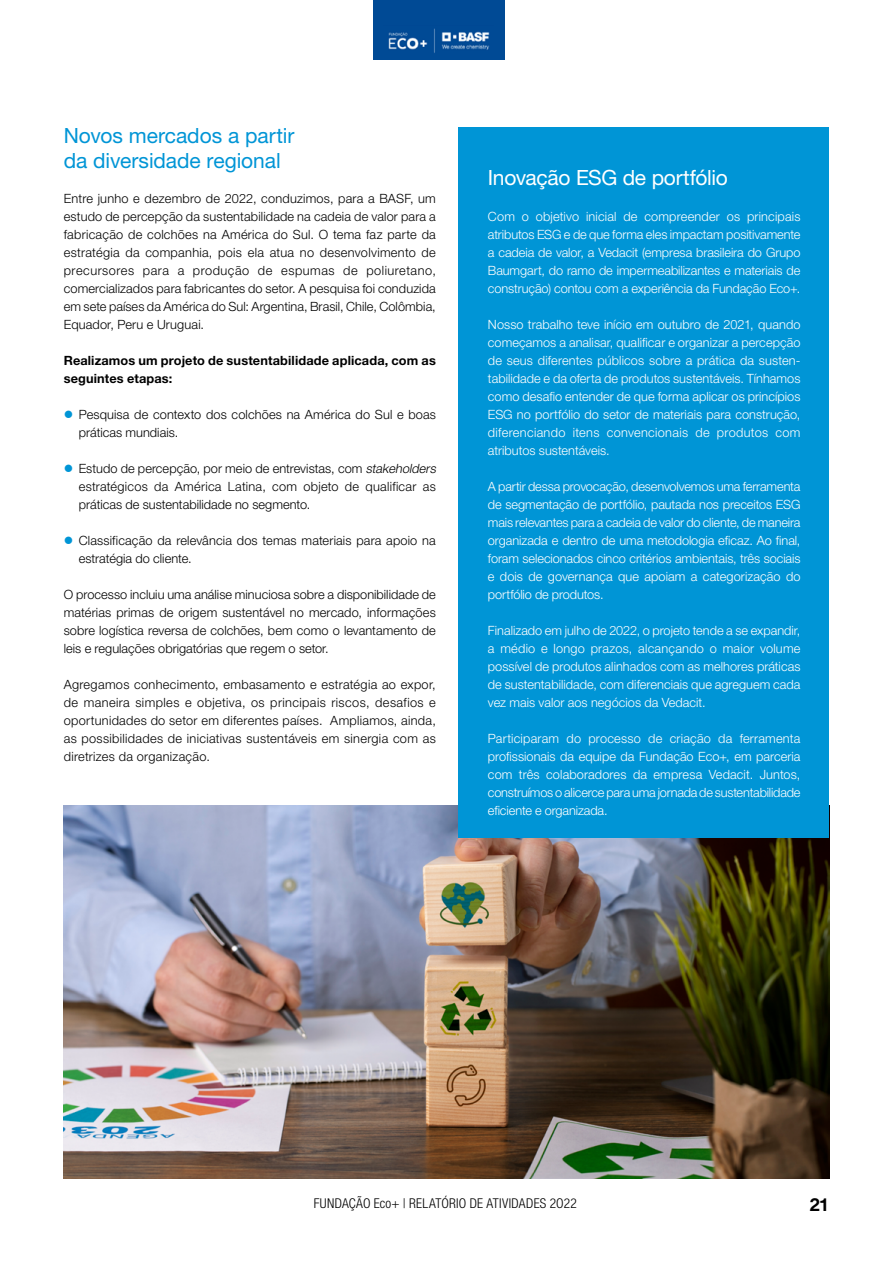
<style>
.page{position:relative;width:893px;height:1263px;background:#fff}
.page>*{position:absolute;margin:0;border:0;box-sizing:border-box;transform-origin:0 0}
.t1{font:21px/25.5px "Helvetica Finanz Std";letter-spacing:-.005em;color:#0095d6}
.t2{font:21px "Helvetica Finanz Std";letter-spacing:-.015em;color:#fff}
.t3{font:700 18px "Helvetica Finanz Std";color:#000}
.t4{font:300 condensed 13.5px "Helvetica Finanz Std";letter-spacing:.02em;color:#000}
.t5{font:300 12.75px/18px "Helvetica Finanz Std";letter-spacing:-.005em;color:#fff;text-align:justify}
.t6{font:300 12.75px/18px "Helvetica Finanz Std";letter-spacing:.01em;color:#000;text-align:justify}
.t7{font:700 12.75px/18px "Helvetica Finanz Std";letter-spacing:.01em;color:#000}
.s1{color:#0095d6}
.s2{font-style:italic}
</style>
<div class="page">
<img style="left:64px;top:805px;width:765px;height:373px">
<div style="left:459px;top:128px;width:370px;height:710px;background:#0095d6"></div>
<div style="left:373px;top:0;width:131px;height:60px;background:#004a95"></div>
<img style="left:388px;top:28px;width:102px;height:25px">
<h1 class="t1" style="left:64px;top:122px;width:232px">Novos mercados a partir da diversidade regional</h1>
<p class="t6" style="left:64px;top:189px;width:374px">Entre junho e dezembro de 2022, conduzimos, para a BASF, um estudo de percepção da sustentabilidade na cadeia de valor para a fabricação de colchões na América do Sul. O tema faz parte da estratégia da companhia, pois ela atua no desenvolvimento de precursores para a produção de espumas de poliuretano, comercializados para fabricantes do setor. A pesquisa foi conduzida em sete países da América do Sul: Argentina, Brasil, Chile, Colômbia, Equador, Peru e Uruguai.</p>
<p class="t7" style="left:64px;top:351px;width:374px">Realizamos um projeto de sustentabilidade aplicada, com as seguintes etapas:</p>
<p class="t6" style="left:79px;top:405px;width:359px;text-indent:-15px"><span class="s1">●</span> Pesquisa de contexto dos colchões na América do Sul e boas práticas mundiais.</p>
<p class="t6" style="left:79px;top:459px;width:361px;text-align:left;text-indent:-15px"><span class="s1">●</span> Estudo de percepção, por meio de entrevistas, com <span class="s2">stakeholders </span>estratégicos da América Latina, com objeto de qualificar as práticas de sustentabilidade no segmento.</p>
<p class="t6" style="left:79px;top:531px;width:359px;text-indent:-15px"><span class="s1">●</span> Classificação da relevância dos temas materiais para apoio na estratégia do cliente.</p>
<p class="t6" style="left:64px;top:585px;width:374px">O processo incluiu uma análise minuciosa sobre a disponibilidade de matérias primas de origem sustentável no mercado, informações sobre logística reversa de colchões, bem como o levantamento de leis e regulações obrigatórias que regem o setor.</p>
<p class="t6" style="left:64px;top:675px;width:374px">Agregamos conhecimento, embasamento e estratégia ao expor, de maneira simples e objetiva, os principais riscos, desafios e oportunidades do setor em diferentes países. Ampliamos, ainda, as possibilidades de iniciativas sustentáveis em sinergia com as diretrizes da organização.</p>
<h1 class="t2" style="left:488px;top:165px;width:241px">Inovação ESG de portfólio</h1>
<p class="t5" style="left:488px;top:207px;width:314px">Com o objetivo inicial de compreender os principais atributos ESG e de que forma eles impactam positivamente a cadeia de valor, a Vedacit (empresa brasileira do Grupo Baumgart, do ramo de impermeabilizantes e materiais de construção) contou com a experiência da Fundação Eco+.</p>
<p class="t5" style="left:488px;top:315px;width:314px">Nosso trabalho teve início em outubro de 2021, quando começamos a analisar, qualificar e organizar a percepção de seus diferentes públicos sobre a prática da susten&shy;tabilidade e da oferta de produtos sustentáveis. Tínhamos como desafio entender de que forma aplicar os princípios ESG no portfólio do setor de materiais para construção, diferenciando itens convencionais de produtos com atributos sustentáveis.</p>
<p class="t5" style="left:488px;top:477px;width:314px">A partir dessa provocação, desenvolvemos uma ferramenta de segmentação de portfólio, pautada nos preceitos ESG mais relevantes para a cadeia de valor do cliente, de maneira organizada e dentro de uma metodologia eficaz. Ao final, foram selecionados cinco critérios ambientais, três sociais e dois de governança que apoiam a categorização do portfólio de produtos.</p>
<p class="t5" style="left:488px;top:621px;width:314px">Finalizado em julho de 2022, o projeto tende a se expandir, a médio e longo prazos, alcançando o maior volume possível de produtos alinhados com as melhores práticas de sustentabilidade, com diferenciais que agreguem cada vez mais valor aos negócios da Vedacit.</p>
<p class="t5" style="left:488px;top:729px;width:314px">Participaram do processo de criação da ferramenta profissionais da equipe da Fundação Eco+, em parceria com três colaboradores da empresa Vedacit. Juntos, construímos o alicerce para uma jornada de sustentabilidade eficiente e organizada.</p>
<p class="t4" style="left:314px;top:1195px;width:265px">FUNDAÇÃO Eco+ | RELATÓRIO DE ATIVIDADES 2O22</p>
<h2 class="t3" style="left:810px;top:1194px;width:21px">21</h2>
</div>
